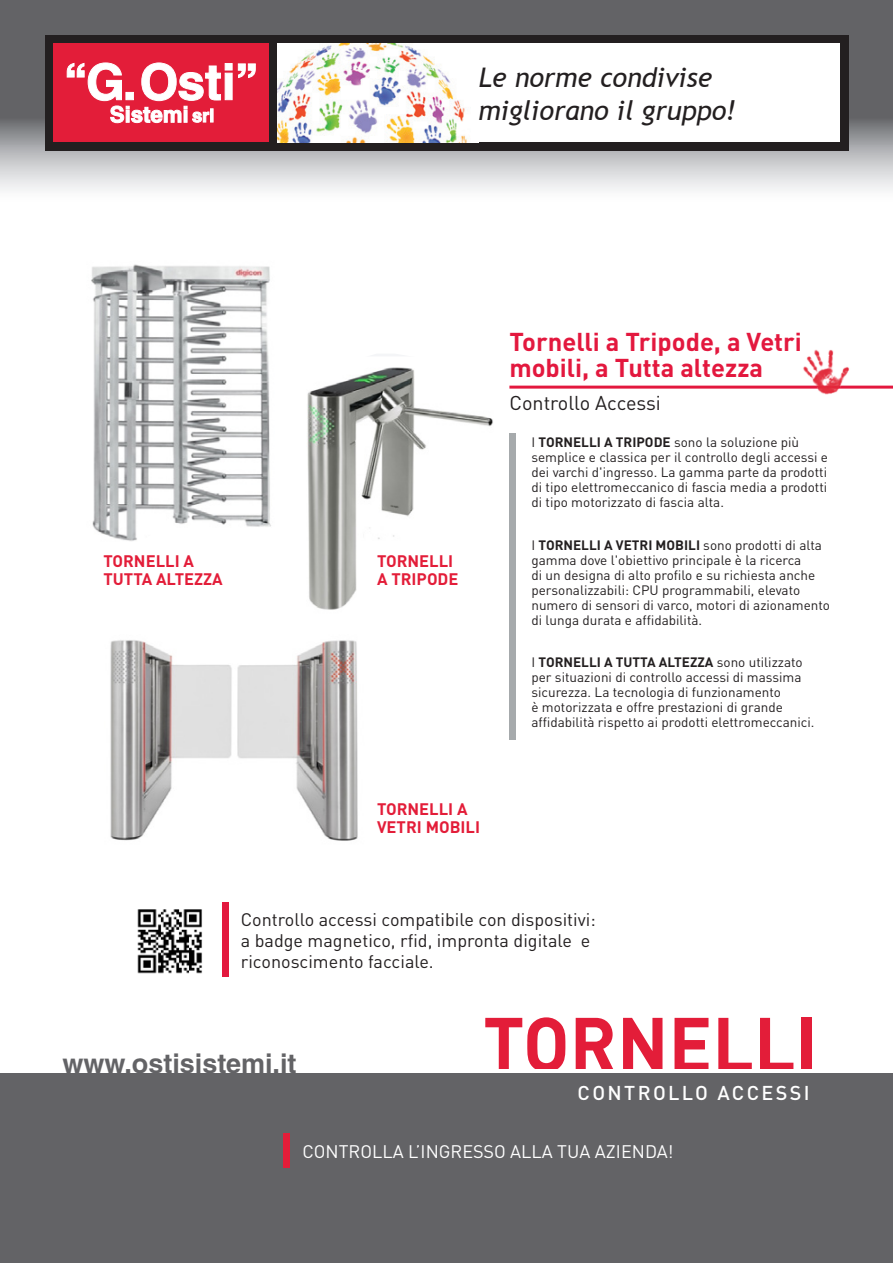
<style>
.page{position:relative;width:893px;height:1263px;background:#fff}
.page>*{position:absolute;margin:0;border:0;box-sizing:border-box;transform-origin:0 0}
.t1{font:700 76.2px "DIN";color:#e31d39;scale:.95 1}
.t2{font:italic 27px "Trebuchet MS";color:#231f20}
.t3{font:700 27px "Helvetica LT Std";color:#636366}
.t4{font:700 25.5px/25.5px "DIN";color:#e3183e}
.t5{font:500 19.8px "DIN";letter-spacing:.12em;color:#fff}
.t6{font:19.8px "DIN";color:#231f20}
.t7{font:18px/21px "DIN";color:#231f20}
.t8{font:18px "DIN";color:#fff}
.t9{font:700 16.5px/18.8px "DIN";color:#e31d39}
.t10{font:13.5px/15px "DIN";color:#231f20}
.s1{font-weight:700}
</style>
<div class="page">
<svg style="left:0;top:0;width:893px;height:191px;background:#9a9a9d"></svg>
<div style="left:0;top:1074px;width:893px;height:189px;background:#636366"></div>
<div style="left:283px;top:1133px;width:7px;height:34px;background:#e31d39"></div>
<div style="left:45px;top:35px;width:233px;height:116px;background:#231f20"></div>
<div style="left:269px;top:35px;width:580px;height:116px;background:#231f20"></div>
<div style="left:54px;top:44px;width:215px;height:98px;background:#e31d39"></div>
<div style="left:278px;top:44px;width:562px;height:98px;background:#fff"></div>
<img style="left:278px;top:44px;width:189px;height:98px">
<svg style="left:67px;top:63px;width:188px;height:60px"></svg>
<div style="left:222px;top:902px;width:6px;height:75px;background:#e3183e"></div>
<img style="left:137px;top:909px;width:65px;height:65px">
<hr style="left:509px;top:386px;width:384px;height:3px;background:#e3183e">
<img style="left:801px;top:349px;width:52px;height:46px">
<div style="left:509px;top:434px;width:7px;height:306px;background:#a6aaac"></div>
<img style="left:110px;top:640px;width:248px;height:201px">
<img style="left:307px;top:354px;width:186px;height:256px">
<img style="left:91px;top:264px;width:180px;height:277px">
<p class="t2" style="left:478px;top:62px;width:235px">Le norme condivise</p>
<p class="t2" style="left:478px;top:94px;width:259px">migliorano il gruppo!</p>
<p class="t9" style="left:103px;top:550px;width:121px">TORNELLI A<br>TUTTA ALTEZZA</p>
<p class="t9" style="left:377px;top:550px;width:83px">TORNELLI<br>A TRIPODE</p>
<p class="t9" style="left:377px;top:799px;width:105px">TORNELLI A<br>VETRI MOBILI</p>
<p class="t4" style="left:509px;top:328px;width:294px">Tornelli a Tripode, a Vetri mobili, a Tutta altezza</p>
<p class="t6" style="left:509px;top:390px;width:153px">Controllo Accessi</p>
<p class="t10" style="left:531px;top:434px;width:298px">I <span class="s1">TORNELLI A TRIPODE</span> sono la soluzione più semplice e classica per il controllo degli accessi e dei varchi d'ingresso. La gamma parte da prodotti di tipo elettromeccanico di fascia media a prodotti di tipo motorizzato di fascia alta.</p>
<p class="t10" style="left:531px;top:537px;width:300px">I <span class="s1">TORNELLI A VETRI MOBILI</span> sono prodotti di alta gamma dove l'obiettivo principale è la ricerca<br>di un designa di alto profilo e su richiesta anche personalizzabili: CPU programmabili, elevato numero di sensori di varco, motori di azionamento di lunga durata e affidabilità.</p>
<p class="t10" style="left:531px;top:655px;width:285px">I <span class="s1">TORNELLI A TUTTA ALTEZZA</span> sono utilizzato per situazioni di controllo accessi di massima sicurezza. La tecnologia di funzionamento<br>è motorizzata e offre prestazioni di grande affidabilità rispetto ai prodotti elettromeccanici.</p>
<p class="t7" style="left:241px;top:909px;width:356px">Controllo accessi compatibile con dispositivi: a badge magnetico, rfid, impronta digitale e riconoscimento facciale.</p>
<p class="t3" style="left:62px;top:1047px;width:236px">www.ostisistemi.it</p>
<p class="t1" style="left:483px;top:995px;width:354px">TORNELLI</p>
<p class="t5" style="left:578px;top:1080px;width:234px">CONTROLLO ACCESSI</p>
<p class="t8" style="left:302px;top:1140px;width:373px">CONTROLLA L’INGRESSO ALLA TUA AZIENDA!</p>
</div>
